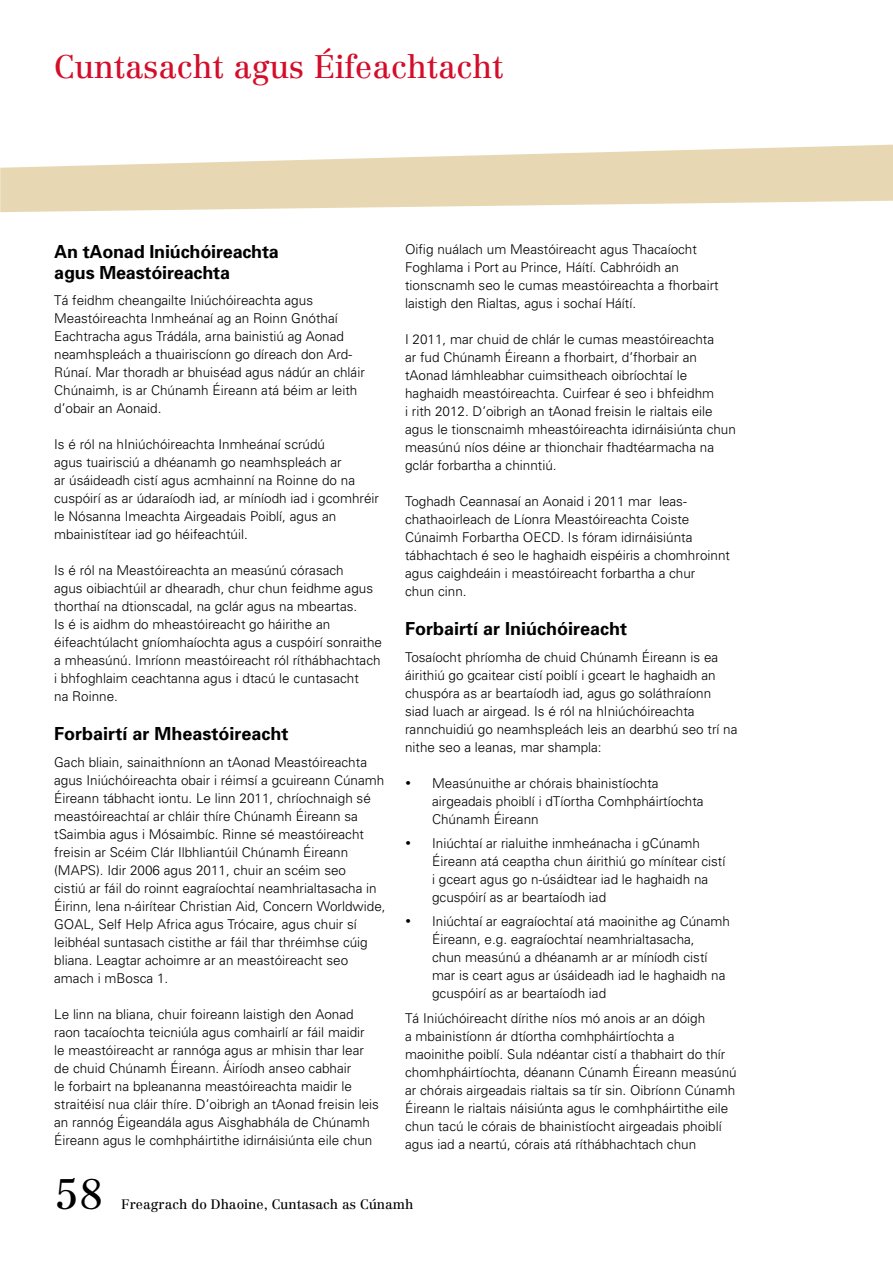
<style>
.page{position:relative;width:893px;height:1263px;background:#fff}
.page>*{position:absolute;margin:0;border:0;box-sizing:border-box;transform-origin:0 0}
.t1{font:42px "Centennial LT";color:#000}
.t2{font:32.1px "Centennial LT";color:#d40e2a}
.t3{font:700 18px/21px "Univers";color:#000}
.t4{font:300 13.5px/18px "Univers";color:#000}
.t5{font:13.5px "Centennial LT";color:#000}
</style>
<div class="page">
<svg style="left:0;top:144px;width:893px;height:68px;fill:#e7d8b3"></svg>
<h2 class="t2" style="left:54px;top:48px;width:451px">Cuntasacht agus Éifeachtacht</h2>
<h3 class="t3" style="left:54px;top:241px;width:226px">An tAonad Iniúchóireachta agus Meastóireachta</h3>
<p class="t4" style="left:54px;top:291px;width:312px">Tá feidhm cheangailte Iniúchóireachta agus Meastóireachta Inmheánaí ag an Roinn Gnóthaí Eachtracha agus Trádála, arna bainistiú ag Aonad neamhspleách a thuairiscíonn go díreach don Ard-Rúnaí. Mar thoradh ar bhuiséad agus nádúr an chláir Chúnaimh, is ar Chúnamh Éireann atá béim ar leith d’obair an Aonaid.</p>
<p class="t4" style="left:54px;top:435px;width:326px">Is é ról na hIniúchóireachta Inmheánaí scrúdú<br>agus tuairisciú a dhéanamh go neamhspleách ar<br>ar úsáideadh cistí agus acmhainní na Roinne do na cuspóirí as ar údaraíodh iad, ar míníodh iad i gcomhréir le Nósanna Imeachta Airgeadais Poiblí, agus an mbainistítear iad go héifeachtúil.</p>
<p class="t4" style="left:54px;top:561px;width:329px">Is é ról na Meastóireachta an measúnú córasach<br>agus oibiachtúil ar dhearadh, chur chun feidhme agus thorthaí na dtionscadal, na gclár agus na mbeartas.<br>Is é is aidhm do mheastóireacht go háirithe an éifeachtúlacht gníomhaíochta agus a cuspóirí sonraithe a mheasúnú. Imríonn meastóireacht ról ríthábhachtach i bhfoghlaim ceachtanna agus i dtacú le cuntasacht<br>na Roinne.</p>
<h3 class="t3" style="left:54px;top:723px;width:236px">Forbairtí ar Mheastóireacht</h3>
<p class="t4" style="left:54px;top:753px;width:333px">Gach bliain, sainaithníonn an tAonad Meastóireachta agus Iniúchóireachta obair i réimsí a gcuireann Cúnamh Éireann tábhacht iontu. Le linn 2011, chríochnaigh sé meastóireachtaí ar chláir thíre Chúnamh Éireann sa tSaimbia agus i Mósaimbíc. Rinne sé meastóireacht freisin ar Scéim Clár Ilbhliantúil Chúnamh Éireann (MAPS). Idir 2006 agus 2011, chuir an scéim seo<br>cistiú ar fáil do roinnt eagraíochtaí neamhrialtasacha in Éirinn, lena n-áirítear Christian Aid, Concern Worldwide, GOAL, Self Help Africa agus Trócaire, agus chuir sí leibhéal suntasach cistithe ar fáil thar thréimhse cúig bliana. Leagtar achoimre ar an meastóireacht seo amach i mBosca 1.</p>
<p class="t4" style="left:54px;top:1005px;width:326px">Le linn na bliana, chuir foireann laistigh den Aonad raon tacaíochta teicniúla agus comhairlí ar fáil maidir<br>le meastóireacht ar rannóga agus ar mhisin thar lear de chuid Chúnamh Éireann. Áiríodh anseo cabhair<br>le forbairt na bpleananna meastóireachta maidir le straitéisí nua cláir thíre. D’oibrigh an tAonad freisin leis an rannóg Éigeandála agus Aisghabhála de Chúnamh Éireann agus le comhpháirtithe idirnáisiúnta eile chun</p>
<p class="t4" style="left:405px;top:240px;width:315px">Oifig nuálach um Meastóireacht agus Thacaíocht Foghlama i Port au Prince, Háítí. Cabhróidh an tionscnamh seo le cumas meastóireachta a fhorbairt laistigh den Rialtas, agus i sochaí Háítí.</p>
<p class="t4" style="left:405px;top:330px;width:332px">I 2011, mar chuid de chlár le cumas meastóireachta<br>ar fud Chúnamh Éireann a fhorbairt, d’fhorbair an tAonad lámhleabhar cuimsitheach oibríochtaí le haghaidh meastóireachta. Cuirfear é seo i bhfeidhm<br>i rith 2012. D’oibrigh an tAonad freisin le rialtais eile agus le tionscnaimh mheastóireachta idirnáisiúnta chun measúnú níos déine ar thionchair fhadtéarmacha na gclár forbartha a chinntiú.</p>
<p class="t4" style="left:405px;top:492px;width:326px">Toghadh Ceannasaí an Aonaid i 2011 mar leas&shy;chathaoirleach de Líonra Meastóireachta Coiste Cúnaimh Forbartha OECD. Is fóram idirnáisiúnta tábhachtach é seo le haghaidh eispéiris a chomhroinnt agus caighdeáin i meastóireacht forbartha a chur<br>chun cinn.</p>
<h3 class="t3" style="left:405px;top:618px;width:224px">Forbairtí ar Iniúchóireacht</h3>
<p class="t4" style="left:405px;top:648px;width:334px">Tosaíocht phríomha de chuid Chúnamh Éireann is ea áirithiú go gcaitear cistí poiblí i gceart le haghaidh an chuspóra as ar beartaíodh iad, agus go soláthraíonn siad luach ar airgead. Is é ról na hIniúchóireachta rannchuidiú go neamhspleách leis an dearbhú seo trí na nithe seo a leanas, mar shampla:</p>
<p class="t4" style="left:432px;top:774px;width:273px;text-indent:-27px">• Measúnuithe ar chórais bhainistíochta airgeadais phoiblí i dTíortha Comhpháirtíochta<br>Chúnamh Éireann</p>
<p class="t4" style="left:432px;top:834px;width:295px;text-indent:-27px">• Iniúchtaí ar rialuithe inmheánacha i gCúnamh Éireann atá ceaptha chun áirithiú go mínítear cistí i gceart agus go n-úsáidtear iad le haghaidh na gcuspóirí as ar beartaíodh iad</p>
<p class="t4" style="left:432px;top:912px;width:299px;text-indent:-27px">• Iniúchtaí ar eagraíochtaí atá maoinithe ag Cúnamh Éireann, e.g. eagraíochtaí neamhrialtasacha,<br>chun measúnú a dhéanamh ar ar míníodh cistí mar is ceart agus ar úsáideadh iad le haghaidh na gcuspóirí as ar beartaíodh iad</p>
<p class="t4" style="left:405px;top:1009px;width:333px">Tá Iniúchóireacht dírithe níos mó anois ar an dóigh<br>a mbainistíonn ár dtíortha comhpháirtíochta a maoinithe poiblí. Sula ndéantar cistí a thabhairt do thír chomhpháirtíochta, déanann Cúnamh Éireann measúnú ar chórais airgeadais rialtais sa tír sin. Oibríonn Cúnamh Éireann le rialtais náisiúnta agus le comhpháirtithe eile chun tacú le córais de bhainistíocht airgeadais phoiblí agus iad a neartú, córais atá ríthábhachtach chun</p>
<h1 class="t1" style="left:54px;top:1169px;width:51px">58</h1>
<p class="t5" style="left:121px;top:1196px;width:294px">Freagrach do Dhaoine, Cuntasach as Cúnamh</p>
</div>
